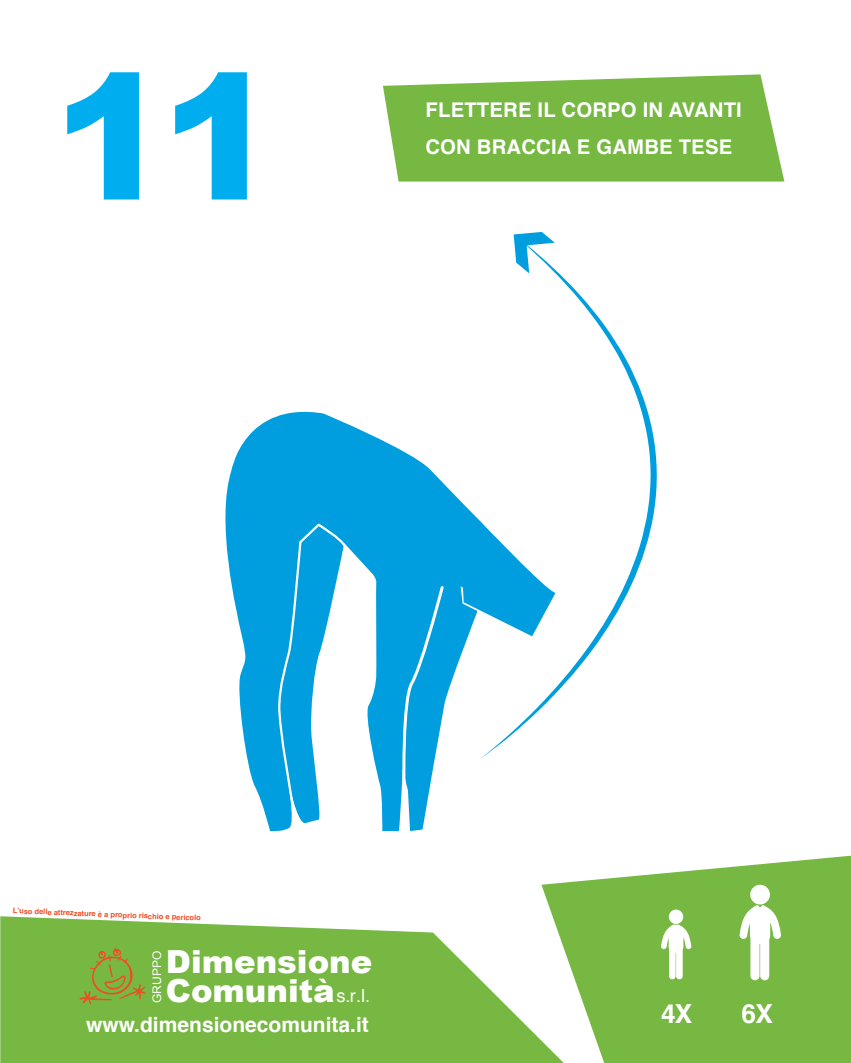
<style>
.page{position:relative;width:851px;height:1063px;background:#fff}
.page>*{position:absolute;margin:0;border:0;box-sizing:border-box;transform-origin:0 0}
.t1{font:900 174.75px "Arial";color:#00aeef}
.t2{font:900 31.72px "Arial";color:#fff}
.t3{font:700 26.25px "Helvetica";color:#fff}
.t4{font:700 21px "Helvetica";color:#fff}
.t5{font:700 20.25px "Helvetica";letter-spacing:.01em;color:#fff}
.t6{font:11.85px "Arial";color:#fff}
.t7{font:700 7.5px "Helvetica";color:#f04d22}
.s1{font-family:"Helvetica";font-weight:400;font-size:17.92px}
</style>
<div class="page">
<svg style="left:0;top:916px;width:541px;height:147px;background:#8ac25e"></svg>
<svg style="left:541px;top:856px;width:309px;height:207px;fill:#76b842"></svg>
<div style="left:668px;top:910px;width:15px;height:14px;background:#fff;border-radius:50%"></div>
<svg style="left:660px;top:924px;width:31px;height:55px"></svg>
<div style="left:750px;top:885px;width:19px;height:20px;background:#fff;border-radius:50%"></div>
<svg style="left:739px;top:905px;width:42px;height:75px"></svg>
<svg style="left:79px;top:948px;width:67px;height:57px;background:#88a73d"></svg>
<svg style="left:225px;top:411px;width:254px;height:420px;fill:#009ede"></svg>
<svg style="left:401px;top:584px;width:45px;height:202px;background:#25ace2"></svg>
<svg style="left:278px;top:525px;width:69px;height:283px"></svg>
<svg style="left:479px;top:268px;width:178px;height:491px"></svg>
<svg style="left:513px;top:232px;width:41px;height:41px"></svg>
<svg style="left:383px;top:74px;width:401px;height:108px;background:#84bf55"></svg>
<h1 class="t1" style="left:53px;top:10px;width:226px">11</h1>
<p class="t5" style="left:425px;top:94px;width:318px">FLETTERE IL CORPO IN AVANTI</p>
<p class="t5" style="left:425px;top:131px;width:308px">CON BRACCIA E GAMBE TESE</p>
<p class="t7" style="left:13px;top:905px;width:189px;rotate:2deg">L’uso delle attrezzature è a proprio rischio e pericolo</p>
<h2 class="t2" style="left:166px;top:939px;width:208px">Dimensione</h2>
<h3 class="t6" style="left:149px;top:1003px;width:54px;rotate:-90deg">GRUPPO</h3>
<h2 class="t2" style="left:166px;top:967px;width:206px">Comunità<span class="s1">s.r.l.</span></h2>
<h3 class="t4" style="left:86px;top:1007px;width:284px">www.dimensionecomunita.it</h3>
<p class="t3" style="left:661px;top:993px;width:33px">4X</p>
<p class="t3" style="left:741px;top:993px;width:33px">6X</p>
</div>
